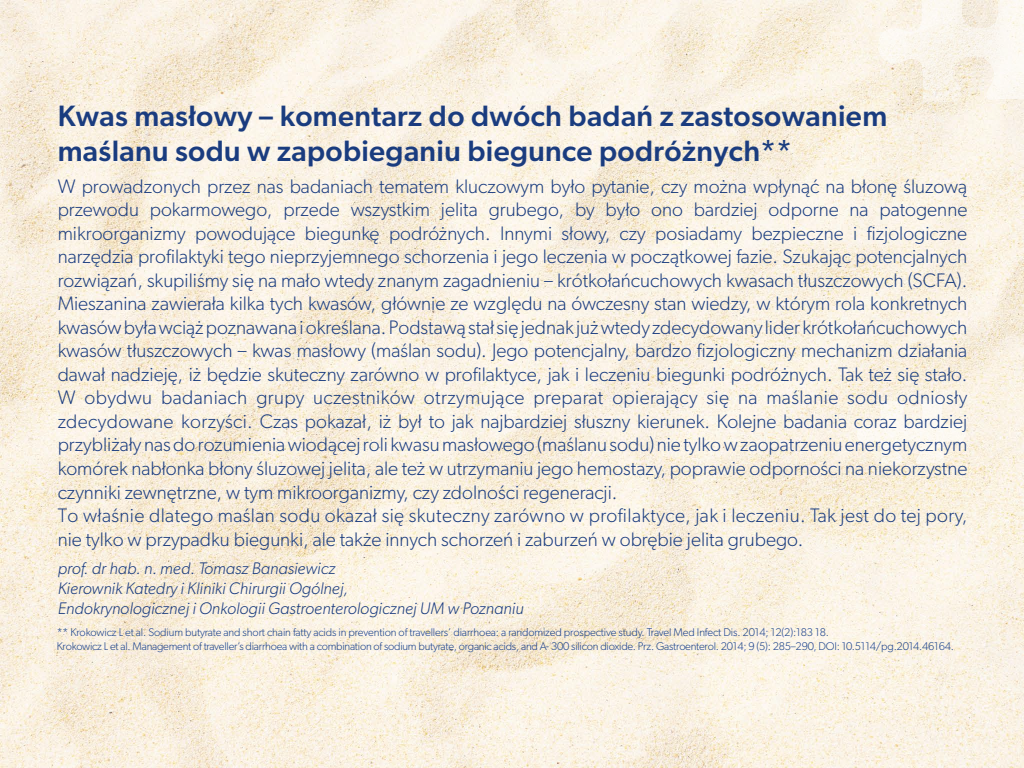
<style>
.page{position:relative;width:1024px;height:768px;background:#fff}
.page>*{position:absolute;margin:0;border:0;box-sizing:border-box;transform-origin:0 0}
.t1{font:500 29.5px/35.4px "Gibson";letter-spacing:.01em;color:#1a3c7f}
.t2{font:300 19.6px/23.5px "Gibson";color:#1a3c7f}
.t3{font:italic 300 16.8px/20.1px "Gibson";color:#1a3c7f}
.t4{font:300 11.2px/13.4px "Gibson";letter-spacing:-.02em;color:#143d8a}
</style>
<div class="page">
<img style="left:0;top:0;width:1024px;height:768px">
<svg style="left:878px;top:0;width:146px;height:102px"></svg>
<svg style="left:857px;top:399px;width:109px;height:66px"></svg>
<h1 class="t1" style="left:58px;top:97px;width:831px">Kwas masłowy – komentarz do dwóch badań z zastosowaniem maślanu sodu w zapobieganiu biegunce podróżnych**</h1>
<p class="t2" style="left:58px;top:174px;width:911px">W prowadzonych przez nas badaniach tematem kluczowym było pytanie, czy można wpłynąć na błonę śluzową przewodu pokarmowego, przede wszystkim jelita grubego, by było ono bardziej odporne na patogenne mikroorganizmy powodujące biegunkę podróżnych. Innymi słowy, czy posiadamy bezpieczne i fizjologiczne narzędzia profilaktyki tego nieprzyjemnego schorzenia i jego leczenia w początkowej fazie. Szukając potencjalnych rozwiązań, skupiliśmy się na mało wtedy znanym zagadnieniu – krótkołańcuchowych kwasach tłuszczowych (SCFA).<br>Mieszanina zawierała kilka tych kwasów, głównie ze względu na ówczesny stan wiedzy, w którym rola konkretnych kwasów była wciąż poznawana i określana. Podstawą stał się jednak już wtedy zdecydowany lider krótkołańcuchowych kwasów tłuszczowych – kwas masłowy (maślan sodu). Jego potencjalny, bardzo fizjologiczny mechanizm działania dawał nadzieję, iż będzie skuteczny zarówno w profilaktyce, jak i leczeniu biegunki podróżnych. Tak też się stało.<br>W obydwu badaniach grupy uczestników otrzymujące preparat opierający się na maślanie sodu odniosły zdecydowane korzyści. Czas pokazał, iż był to jak najbardziej słuszny kierunek. Kolejne badania coraz bardziej przybliżały nas do rozumienia wiodącej roli kwasu masłowego (maślanu sodu) nie tylko w zaopatrzeniu energetycznym komórek nabłonka błony śluzowej jelita, ale też w utrzymaniu jego hemostazy, poprawie odporności na niekorzystne czynniki zewnętrzne, w tym mikroorganizmy, czy zdolności regeneracji.<br>To właśnie dlatego maślan sodu okazał się skuteczny zarówno w profilaktyce, jak i leczeniu. Tak jest do tej pory, nie tylko w przypadku biegunki, ale także innych schorzeń i zaburzeń w obrębie jelita grubego.</p>
<p class="t3" style="left:58px;top:558px;width:467px">prof. dr hab. n. med. Tomasz Banasiewicz<br>Kierownik Katedry i Kliniki Chirurgii Ogólnej,<br>Endokrynologicznej i Onkologii Gastroenterologicznej UM w Poznaniu</p>
<p class="t4" style="left:57px;top:625px;width:899px">** Krokowicz L et al. Sodium butyrate and short chain fatty acids in prevention of travellers’ diarrhoea: a randomized prospective study. Travel Med Infect Dis. 2014; 12(2):183 18.<br>Krokowicz L et al. Management of traveller’s diarrhoea with a combination of sodium butyrate, organic acids, and A- 300 silicon dioxide. Prz. Gastroenterol. 2014; 9 (5): 285–290, DOI: 10.5114/pg.2014.46164.</p>
</div>
